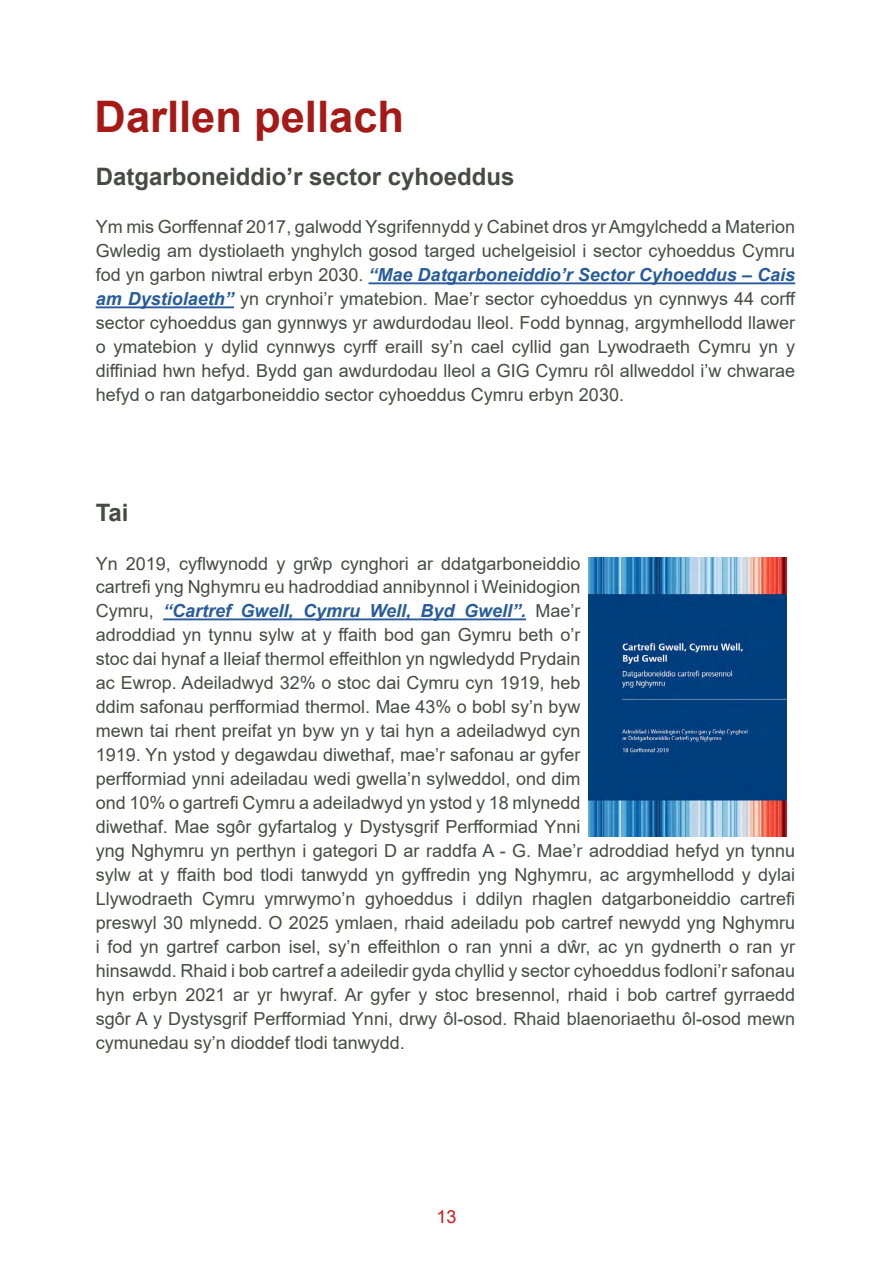
<style>
.page{position:relative;width:893px;height:1263px;background:#fff}
.page>*{position:absolute;margin:0;border:0;box-sizing:border-box;transform-origin:0 0}
.t1{font:700 43.5px "Arial";color:#a51a16}
.t2{font:700 24px "Arial";color:#474b44}
.t3{font:18px/24px "Arial";color:#474b44;text-align:justify}
.t4{font:18px "Arial";color:#cd1719}
.s1{font-weight:700;font-style:italic;color:#275b9b}
</style>
<div class="page">
<hr style="left:368px;top:282px;width:427px;height:2px;background:#275b9b">
<hr style="left:96px;top:306px;width:138px;height:2px;background:#275b9b">
<hr style="left:163px;top:618px;width:363px;height:2px;background:#275b9b">
<img style="left:589px;top:557px;width:197px;height:279px">
<h1 class="t1" style="left:95px;top:86px;width:311px">Darllen pellach</h1>
<h2 class="t2" style="left:96px;top:160px;width:420px">Datgarboneiddio’r sector cyhoeddus</h2>
<p class="t3" style="left:96px;top:215px;width:702px">Ym mis Gorffennaf 2017, galwodd Ysgrifennydd y Cabinet dros yrAmgylchedd a Materion Gwledig am dystiolaeth ynghylch gosod targed uchelgeisiol i sector cyhoeddus Cymru fod yn garbon niwtral erbyn 2030. <span class="s1">“Mae Datgarboneiddio’r Sector Cyhoeddus – Cais am Dystiolaeth”</span> yn crynhoi’r ymatebion. Mae’r sector cyhoeddus yn cynnwys 44 corff sector cyhoeddus gan gynnwys yr awdurdodau lleol. Fodd bynnag, argymhellodd llawer o ymatebion y dylid cynnwys cyrff eraill sy’n cael cyllid gan Lywodraeth Cymru yn y diffiniad hwn hefyd. Bydd gan awdurdodau lleol a GIG Cymru rôl allweddol i’w chwarae hefyd o ran datgarboneiddio sector cyhoeddus Cymru erbyn 2030.</p>
<h2 class="t2" style="left:96px;top:496px;width:34px">Tai</h2>
<p class="t3" style="left:96px;top:551px;width:701px;text-align:left">Yn 2019, cyflwynodd y grŵp cynghori ar ddatgarboneiddio<br>cartrefi yng Nghymru eu hadroddiad annibynnol i Weinidogion<br>Cymru, <span class="s1">“Cartref Gwell, Cymru Well, Byd Gwell”.</span> Mae’r<br>adroddiad yn tynnu sylw at y ffaith bod gan Gymru beth o’r<br>stoc dai hynaf a lleiaf thermol effeithlon yn ngwledydd Prydain<br>ac Ewrop. Adeiladwyd 32% o stoc dai Cymru cyn 1919, heb<br>ddim safonau perfformiad thermol. Mae 43% o bobl sy’n byw<br>mewn tai rhent preifat yn byw yn y tai hyn a adeiladwyd cyn<br>1919. Yn ystod y degawdau diwethaf, mae’r safonau ar gyfer<br>perfformiad ynni adeiladau wedi gwella’n sylweddol, ond dim<br>ond 10% o gartrefi Cymru a adeiladwyd yn ystod y 18 mlynedd<br>diwethaf. Mae sgôr gyfartalog y Dystysgrif Perfformiad Ynni<br>yng Nghymru yn perthyn i gategori D ar raddfa A - G. Mae’r adroddiad hefyd yn tynnu sylw at y ffaith bod tlodi tanwydd yn gyffredin yng Nghymru, ac argymhellodd y dylai Llywodraeth Cymru ymrwymo’n gyhoeddus i ddilyn rhaglen datgarboneiddio cartrefi preswyl 30 mlynedd. O 2025 ymlaen, rhaid adeiladu pob cartref newydd yng Nghymru i fod yn gartref carbon isel, sy’n effeithlon o ran ynni a dŵr, ac yn gydnerth o ran yr hinsawdd. Rhaid i bob cartref a adeiledir gyda chyllid y sector cyhoeddus fodloni’r safonau hyn erbyn 2021 ar yr hwyraf. Ar gyfer y stoc bresennol, rhaid i bob cartref gyrraedd sgôr A y Dystysgrif Perfformiad Ynni, drwy ôl-osod. Rhaid blaenoriaethu ôl-osod mewn cymunedau sy’n dioddef tlodi tanwydd.</p>
<p class="t4" style="left:436px;top:1204px;width:22px">13</p>
</div>
